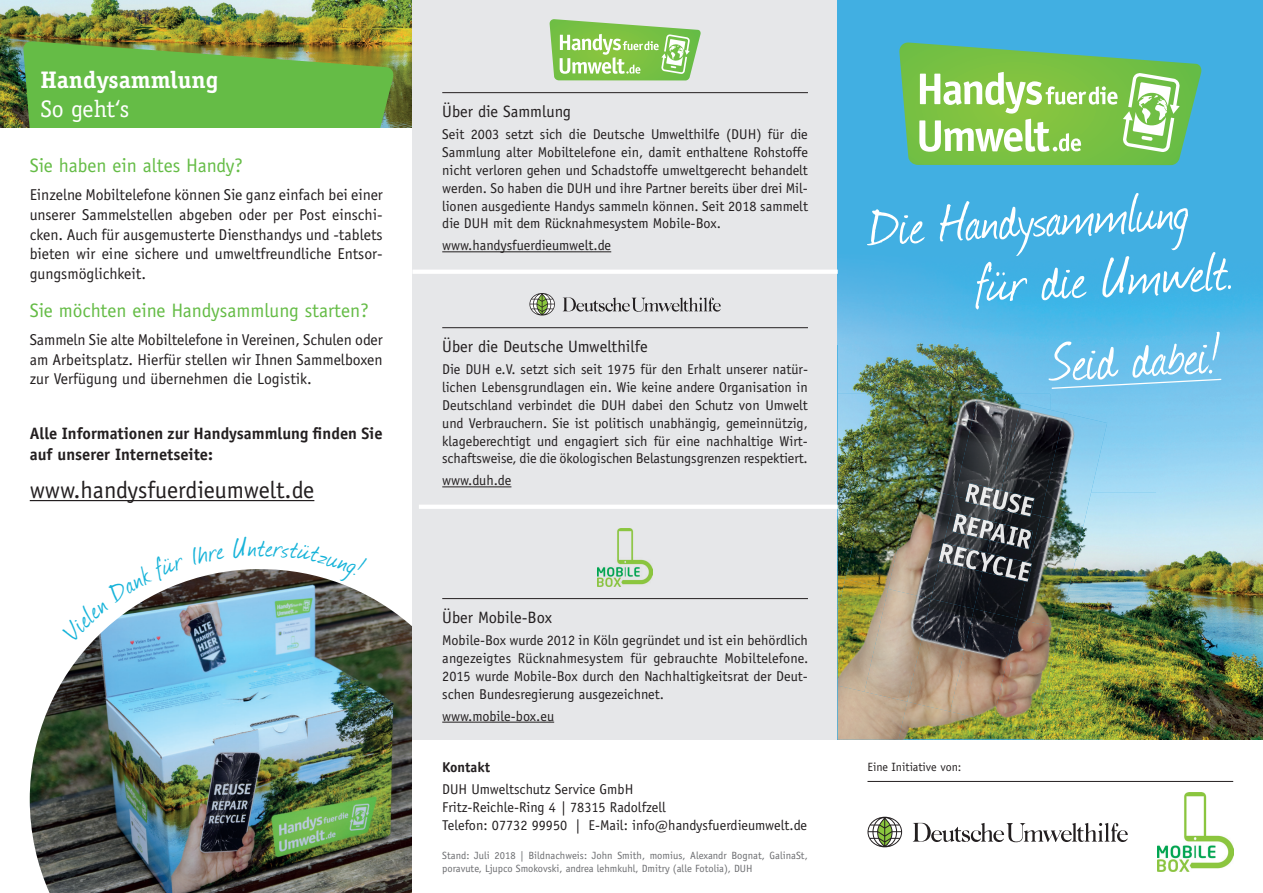
<style>
.page{position:relative;width:1263px;height:893px;background:#fff}
.page>*{position:absolute;margin:0;border:0;box-sizing:border-box;transform-origin:0 0}
.t1{font:63px/63px "Journal";color:#fff}
.t2{font:31.5px "Journal";color:#16b3d9}
.t3{font:24px "Officina Sans";color:#231f20}
.t4{font:700 24px "Officina Serif";color:#fff}
.t5{font:24px "Officina Serif";letter-spacing:-.01em;color:#fff}
.t6{font:19.5px "Officina Sans";color:#65bc46}
.t7{font:700 16.5px/20.7px "Officina Sans";color:#231f20}
.t8{font:16.5px "Officina Sans";color:#231f20}
.t9{font:15.75px/19.6px "Officina Sans";color:#231f20;text-align:justify}
.t10{font:14.25px/17.9px "Officina Sans";color:#231f20;text-align:justify}
.t11{font:700 14.25px "Officina Sans";color:#231f20}
.t12{font:12px "Officina Sans";color:#231f20}
.t13{font:10.5px/13.2px "Officina Sans";color:#6c6d70}
</style>
<div class="page">
<img style="left:30px;top:569px;width:382px;height:324px">
<img style="left:0;top:0;width:412px;height:128px">
<div style="left:412px;top:0;width:426px;height:740px;background:#e6e7e9"></div>
<hr style="left:30px;top:500px;width:284px;height:1px;background:#231f20">
<div style="left:838px;top:0;width:425px;height:740px;background:#41afe2"></div>
<img style="left:838px;top:268px;width:425px;height:126px">
<img style="left:838px;top:394px;width:31px;height:98px">
<img style="left:1021px;top:394px;width:29px;height:9px">
<img style="left:1050px;top:394px;width:213px;height:49px">
<img style="left:1107px;top:443px;width:156px;height:49px">
<img style="left:838px;top:492px;width:7px;height:87px">
<img style="left:1083px;top:492px;width:180px;height:50px">
<img style="left:1083px;top:542px;width:180px;height:49px">
<img style="left:1060px;top:591px;width:203px;height:50px">
<img style="left:1060px;top:641px;width:150px;height:49px">
<img style="left:1210px;top:641px;width:53px;height:99px">
<img style="left:1036px;top:690px;width:174px;height:50px">
<svg style="left:899px;top:43px;width:302px;height:122px;background:#87c875"></svg>
<img style="left:869px;top:391px;width:43px;height:85px">
<img style="left:845px;top:476px;width:67px;height:103px">
<img style="left:838px;top:579px;width:50px;height:106px">
<img style="left:838px;top:685px;width:60px;height:55px">
<img style="left:912px;top:391px;width:66px;height:95px">
<img style="left:888px;top:486px;width:67px;height:103px">
<img style="left:864px;top:589px;width:67px;height:113px">
<img style="left:955px;top:393px;width:66px;height:103px">
<img style="left:931px;top:496px;width:43px;height:103px">
<img style="left:907px;top:599px;width:67px;height:103px">
<img style="left:898px;top:702px;width:91px;height:38px">
<img style="left:1001px;top:403px;width:63px;height:106px">
<img style="left:974px;top:509px;width:66px;height:100px">
<img style="left:950px;top:609px;width:67px;height:113px">
<img style="left:1040px;top:413px;width:67px;height:113px">
<img style="left:1017px;top:516px;width:66px;height:113px">
<img style="left:993px;top:619px;width:67px;height:112px">
<img style="left:989px;top:721px;width:47px;height:19px">
<img style="left:965px;top:483px;width:69px;height:34px">
<img style="left:952px;top:513px;width:81px;height:36px">
<img style="left:939px;top:543px;width:93px;height:39px">
<img style="left:1157px;top:792px;width:76px;height:80px">
<svg style="left:913px;top:823px;width:215px;height:20px"></svg>
<svg style="left:867px;top:817px;width:35px;height:30px"></svg>
<hr style="left:867px;top:781px;width:366px;height:1px;background:#231f20">
<svg style="left:1050px;top:378px;width:172px;height:12px;background:#80c8ee"></svg>
<hr style="left:442px;top:486px;width:69px;height:1px;background:#231f20">
<svg style="left:563px;top:298px;width:158px;height:14px"></svg>
<svg style="left:529px;top:293px;width:26px;height:23px"></svg>
<hr style="left:442px;top:327px;width:366px;height:1px;background:#231f20">
<hr style="left:442px;top:722px;width:112px;height:1px;background:#231f20">
<img style="left:597px;top:528px;width:56px;height:58px">
<hr style="left:442px;top:598px;width:366px;height:1px;background:#231f20">
<hr style="left:442px;top:251px;width:169px;height:1px;background:#231f20">
<svg style="left:550px;top:19px;width:151px;height:61px;background:#9dd078"></svg>
<hr style="left:442px;top:92px;width:366px;height:1px;background:#231f20">
<hr style="left:412px;top:270px;width:426px;height:4px;background:#fff">
<hr style="left:419px;top:505px;width:419px;height:4px;background:#fff">
<svg style="left:23px;top:41px;width:372px;height:87px;background:#6ab043"></svg>
<img style="left:61px;top:569px;width:164px;height:73px">
<svg style="left:265px;top:569px;width:102px;height:15px"></svg>
<h3 class="t4" style="left:40px;top:65px;width:179px">Handysammlung</h3>
<h3 class="t5" style="left:40px;top:95px;width:90px">So geht‘s</h3>
<h3 class="t6" style="left:30px;top:154px;width:215px">Sie haben ein altes Handy?</h3>
<p class="t9" style="left:30px;top:185px;width:355px">Einzelne Mobiltelefone können Sie ganz einfach bei einer unserer Sammelstellen abgeben oder per Post einschi&shy;cken. Auch für ausgemusterte Diensthandys und -tablets bieten wir eine sichere und umweltfreundliche Entsor&shy;gungsmöglichkeit.</p>
<h3 class="t6" style="left:30px;top:299px;width:340px">Sie möchten eine Handysammlung starten?</h3>
<p class="t9" style="left:30px;top:330px;width:354px">Sammeln Sie alte Mobiltelefone in Vereinen, Schulen oder am Arbeitsplatz. Hierfür stellen wir Ihnen Sammelboxen zur Verfügung und übernehmen die Logistik.</p>
<p class="t7" style="left:30px;top:423px;width:354px">Alle Informationen zur Handysammlung finden Sie auf unserer Internetseite:</p>
<h3 class="t3" style="left:30px;top:476px;width:286px">www.handysfuerdieumwelt.de</h3>
<h2 class="t2" style="left:257px;top:525px;width:9px">t</h2>
<p class="t8" style="left:442px;top:102px;width:130px">Über die Sammlung</p>
<p class="t10" style="left:442px;top:126px;width:367px">Seit 2003 setzt sich die Deutsche Umwelthilfe (DUH) für die Sammlung alter Mobiltelefone ein, damit enthaltene Rohstoffe nicht verloren gehen und Schadstoffe umweltgerecht behandelt werden. So haben die DUH und ihre Partner bereits über drei Mil&shy;lionen ausgediente Handys sammeln können. Seit 2018 sammelt die DUH mit dem Rücknahmesystem Mobile-Box.</p>
<p class="t10" style="left:442px;top:237px;width:170px">www.handysfuerdieumwelt.de</p>
<p class="t8" style="left:442px;top:337px;width:207px">Über die Deutsche Umwelthilfe</p>
<p class="t10" style="left:442px;top:361px;width:367px">Die DUH e.V. setzt sich seit 1975 für den Erhalt unserer natür&shy;lichen Lebensgrundlagen ein. Wie keine andere Organisation in Deutschland verbindet die DUH dabei den Schutz von Umwelt und Verbrauchern. Sie ist politisch unabhängig, gemeinnützig, klageberechtigt und engagiert sich für eine nachhaltige Wirt&shy;schaftsweise, die die ökologischen Belastungsgrenzen respektiert.</p>
<p class="t10" style="left:442px;top:472px;width:71px">www.duh.de</p>
<p class="t8" style="left:442px;top:608px;width:111px">Über Mobile-Box</p>
<p class="t10" style="left:442px;top:631px;width:367px">Mobile-Box wurde 2012 in Köln gegründet und ist ein behördlich angezeigtes Rücknahmesystem für gebrauchte Mobiltelefone.<br>2015 wurde Mobile-Box durch den Nachhaltigkeitsrat der Deut&shy;schen Bundesregierung ausgezeichnet.</p>
<p class="t10" style="left:442px;top:707px;width:113px">www.mobile-box.eu</p>
<p class="t11" style="left:442px;top:758px;width:49px">Kontakt</p>
<p class="t10" style="left:442px;top:780px;width:366px;text-align:left">DUH Umweltschutz Service GmbH<br>Fritz-Reichle-Ring 4 | 78315 Radolfzell<br>Telefon: 07732 99950 | E-Mail: info@handysfuerdieumwelt.de</p>
<p class="t13" style="left:442px;top:848px;width:367px">Stand: Juli 2018 | Bildnachweis: John Smith, momius, Alexandr Bognat, GalinaSt, poravute, Ljupco Smokovski, andrea lehmkuhl, Dmitry (alle Fotolia), DUH</p>
<h1 class="t1" style="left:973px;top:189px;width:258px;text-indent:-106px;rotate:-3deg">Die Handysammlung für die Umwelt.</h1>
<h1 class="t1" style="left:1049px;top:330px;width:171px;rotate:-3deg">Seid dabei!</h1>
<p class="t12" style="left:867px;top:760px;width:96px">Eine Initiative von:</p>
</div>
